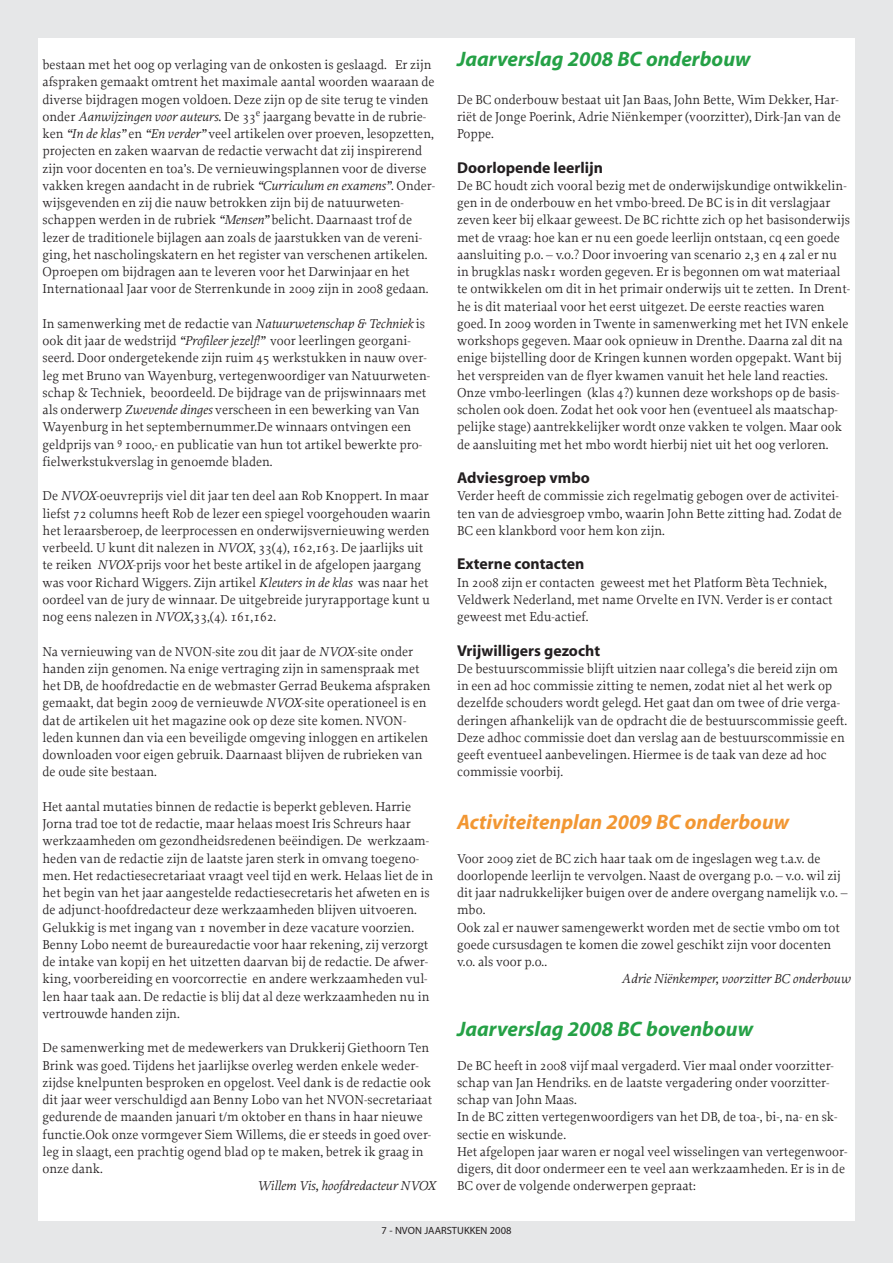
<style>
.page{position:relative;width:893px;height:1263px;background:#e6e7e8}
.page>*{position:absolute;margin:0;border:0;box-sizing:border-box;transform-origin:0 0}
.t1{font:21px "Myriad MM It 700 600";color:#25a146}
.t2{font:21px "Myriad MM It 700 600";color:#f29733}
.t3{font:15.75px "Myriad MM 700 600";color:#231f20}
.t4{font:13.5px/17.2px "Proforma";color:#231f20}
.t5{font:italic 13.5px "Proforma";color:#231f20}
.t6{font:10.5px "Myriad MM 400 600";color:#231f20}
.s1{font-style:italic}
</style>
<div class="page">
<div style="left:38px;top:38px;width:817px;height:1182px;background:#fff"></div>
<h1 class="t1" style="left:457px;top:51px;width:295px">Jaarverslag 2008 BC onderbouw</h1>
<p class="t4" style="left:457px;top:92px;width:385px">De BC onderbouw bestaat uit Jan Baas, John Bette, Wim Dekker, Har&shy;riët de Jonge Poerink, Adrie Niënkemper (voorzitter), Dirk-Jan van de<br>Poppe.</p>
<p class="t3" style="left:457px;top:161px;width:147px">Doorlopende leerlijn</p>
<p class="t4" style="left:457px;top:178px;width:395px">De BC houdt zich vooral bezig met de onderwijskundige ontwikkelin&shy;gen in de onderbouw en het vmbo-breed. De BC is in dit verslagjaar zeven keer bij elkaar geweest. De BC richtte zich op het basisonderwijs met de vraag: hoe kan er nu een goede leerlijn ontstaan, cq een goede aansluiting p.o. – v.o.? Door invoering van scenario 2,3 en 4 zal er nu in brugklas nask1 worden gegeven. Er is begonnen om wat materiaal te ontwikkelen om dit in het primair onderwijs uit te zetten. In Drent&shy;he is dit materiaal voor het eerst uitgezet. De eerste reacties waren goed. In 2009 worden in Twente in samenwerking met het IVN enkele workshops gegeven. Maar ook opnieuw in Drenthe. Daarna zal dit na enige bijstelling door de Kringen kunnen worden opgepakt. Want bij het verspreiden van de flyer kwamen vanuit het hele land reacties.<br>Onze vmbo-leerlingen (klas 4?) kunnen deze workshops op de basis&shy;scholen ook doen. Zodat het ook voor hen (eventueel als maatschap&shy;pelijke stage) aantrekkelijker wordt onze vakken te volgen. Maar ook de aansluiting met het mbo wordt hierbij niet uit het oog verloren.</p>
<p class="t3" style="left:457px;top:472px;width:134px">Adviesgroep vmbo</p>
<p class="t4" style="left:457px;top:489px;width:386px">Verder heeft de commissie zich regelmatig gebogen over de activitei&shy;ten van de adviesgroep vmbo, waarin John Bette zitting had. Zodat de<br>BC een klankbord voor hem kon zijn.</p>
<p class="t3" style="left:457px;top:558px;width:129px">Externe contacten</p>
<p class="t4" style="left:457px;top:575px;width:377px">In 2008 zijn er contacten geweest met het Platform Bèta Techniek,<br>Veldwerk Nederland, met name Orvelte en IVN. Verder is er contact geweest met Edu-actief.</p>
<p class="t3" style="left:457px;top:644px;width:144px">Vrijwilligers gezocht</p>
<p class="t4" style="left:457px;top:661px;width:392px">De bestuurscommissie blijft uitzien naar collega’s die bereid zijn om in een ad hoc commissie zitting te nemen, zodat niet al het werk op dezelfde schouders wordt gelegd. Het gaat dan om twee of drie verga&shy;deringen afhankelijk van de opdracht die de bestuurscommissie geeft.<br>Deze adhoc commissie doet dan verslag aan de bestuurscommissie en geeft eventueel aanbevelingen. Hiermee is de taak van deze ad hoc commissie voorbij.</p>
<h1 class="t2" style="left:457px;top:814px;width:334px">Activiteitenplan 2009 BC onderbouw</h1>
<p class="t4" style="left:457px;top:851px;width:392px">Voor 2009 ziet de BC zich haar taak om de ingeslagen weg t.a.v. de doorlopende leerlijn te vervolgen. Naast de overgang p.o. – v.o. wil zij dit jaar nadrukkelijker buigen over de andere overgang namelijk v.o. – mbo.<br>Ook zal er nauwer samengewerkt worden met de sectie vmbo om tot goede cursusdagen te komen die zowel geschikt zijn voor docenten v.o. als voor p.o..</p>
<p class="t5" style="left:622px;top:974px;width:230px">Adrie Niënkemper, voorzitter BC onderbouw</p>
<h1 class="t1" style="left:457px;top:1021px;width:297px">Jaarverslag 2008 BC bovenbouw</h1>
<p class="t4" style="left:457px;top:1058px;width:392px">De BC heeft in 2008 vijf maal vergaderd. Vier maal onder voorzitter&shy;schap van Jan Hendriks. en de laatste vergadering onder voorzitter&shy;schap van John Maas.<br>In de BC zitten vertegenwoordigers van het DB, de toa-, bi-, na- en sk&shy;sectie en wiskunde.<br>Het afgelopen jaar waren er nogal veel wisselingen van vertegenwoor&shy;digers, dit door ondermeer een te veel aan werkzaamheden. Er is in de BC over de volgende onderwerpen gepraat:</p>
<p class="t6" style="left:382px;top:1227px;width:131px">7 - NVON JAARSTUKKEN 2008</p>
<p class="t4" style="left:43px;top:57px;width:394px">bestaan met het oog op verlaging van de onkosten is geslaagd. Er zijn afspraken gemaakt omtrent het maximale aantal woorden waaraan de diverse bijdragen mogen voldoen. Deze zijn op de site terug te vinden onder <span class="s1">Aanwijzingen voor auteurs.</span> De 33<sup>e</sup> jaargang bevatte in de rubrie&shy;ken <span class="s1">“In de klas”</span> en <span class="s1">“En verder”</span> veel artikelen over proeven, lesopzetten, projecten en zaken waarvan de redactie verwacht dat zij inspirerend zijn voor docenten en toa’s. De vernieuwingsplannen voor de diverse vakken kregen aandacht in de rubriek <span class="s1">“Curriculum en examens”</span>. Onder&shy;wijsgevenden en zij die nauw betrokken zijn bij de natuurweten&shy;schappen werden in de rubriek <span class="s1">“Mensen”</span> belicht. Daarnaast trof de lezer de traditionele bijlagen aan zoals de jaarstukken van de vereni&shy;ging, het nascholingskatern en het register van verschenen artikelen.<br>Oproepen om bijdragen aan te leveren voor het Darwinjaar en het Internationaal Jaar voor de Sterrenkunde in 2009 zijn in 2008 gedaan.</p>
<p class="t4" style="left:43px;top:316px;width:389px">In samenwerking met de redactie van <span class="s1">Natuurwetenschap &amp; Techniek</span> is ook dit jaar de wedstrijd <span class="s1">“Profileer jezelf!”</span> voor leerlingen georgani&shy;seerd. Door ondergetekende zijn ruim 45 werkstukken in nauw over&shy;leg met Bruno van Wayenburg, vertegenwoordiger van Natuurweten&shy;schap &amp; Techniek, beoordeeld. De bijdrage van de prijswinnaars met als onderwerp <span class="s1">Zwevende dinges</span> verscheen in een bewerking van Van Wayenburg in het septembernummer.De winnaars ontvingen een geldprijs van ¤ 1000,- en publicatie van hun tot artikel bewerkte pro&shy;fielwerkstukverslag in genoemde bladen.</p>
<p class="t4" style="left:43px;top:489px;width:390px">De <span class="s1">NVOX</span>-oeuvreprijs viel dit jaar ten deel aan Rob Knoppert. In maar liefst 72 columns heeft Rob de lezer een spiegel voorgehouden waarin het leraarsberoep, de leerprocessen en onderwijsvernieuwing werden verbeeld. U kunt dit nalezen in <span class="s1">NVOX</span>, 33(4), 162,163. De jaarlijks uit te reiken <span class="s1">NVOX</span>-prijs voor het beste artikel in de afgelopen jaargang was voor Richard Wiggers. Zijn artikel <span class="s1">Kleuters in de klas</span> was naar het oordeel van de jury de winnaar. De uitgebreide juryrapportage kunt u nog eens nalezen in <span class="s1">NVOX,</span>33,(4). 161,162.</p>
<p class="t4" style="left:43px;top:644px;width:389px">Na vernieuwing van de NVON-site zou dit jaar de <span class="s1">NVOX</span>-site onder handen zijn genomen. Na enige vertraging zijn in samenspraak met het DB, de hoofdredactie en de webmaster Gerrad Beukema afspraken gemaakt, dat begin 2009 de vernieuwde <span class="s1">NVOX</span>-site operationeel is en dat de artikelen uit het magazine ook op deze site komen. NVON&shy;leden kunnen dan via een beveiligde omgeving inloggen en artikelen downloaden voor eigen gebruik. Daarnaast blijven de rubrieken van de oude site bestaan.</p>
<p class="t4" style="left:43px;top:799px;width:392px">Het aantal mutaties binnen de redactie is beperkt gebleven. Harrie Jorna trad toe tot de redactie, maar helaas moest Iris Schreurs haar werkzaamheden om gezondheidsredenen beëindigen. De werkzaam&shy;heden van de redactie zijn de laatste jaren sterk in omvang toegeno&shy;men. Het redactiesecretariaat vraagt veel tijd en werk. Helaas liet de in het begin van het jaar aangestelde redactiesecretaris het afweten en is de adjunct-hoofdredacteur deze werkzaamheden blijven uitvoeren.<br>Gelukkig is met ingang van 1 november in deze vacature voorzien.<br>Benny Lobo neemt de bureauredactie voor haar rekening, zij verzorgt de intake van kopij en het uitzetten daarvan bij de redactie. De afwer&shy;king, voorbereiding en voorcorrectie en andere werkzaamheden vul&shy;len haar taak aan. De redactie is blij dat al deze werkzaamheden nu in vertrouwde handen zijn.</p>
<p class="t4" style="left:43px;top:1041px;width:391px">De samenwerking met de medewerkers van Drukkerij Giethoorn Ten Brink was goed. Tijdens het jaarlijkse overleg werden enkele weder&shy;zijdse knelpunten besproken en opgelost. Veel dank is de redactie ook dit jaar weer verschuldigd aan Benny Lobo van het NVON-secretariaat gedurende de maanden januari t/m oktober en thans in haar nieuwe functie.Ook onze vormgever Siem Willems, die er steeds in goed over&shy;leg in slaagt, een prachtig ogend blad op te maken, betrek ik graag in onze dank.</p>
<p class="t5" style="left:257px;top:1181px;width:180px">Willem Vis, hoofdredacteur NVOX</p>
</div>
